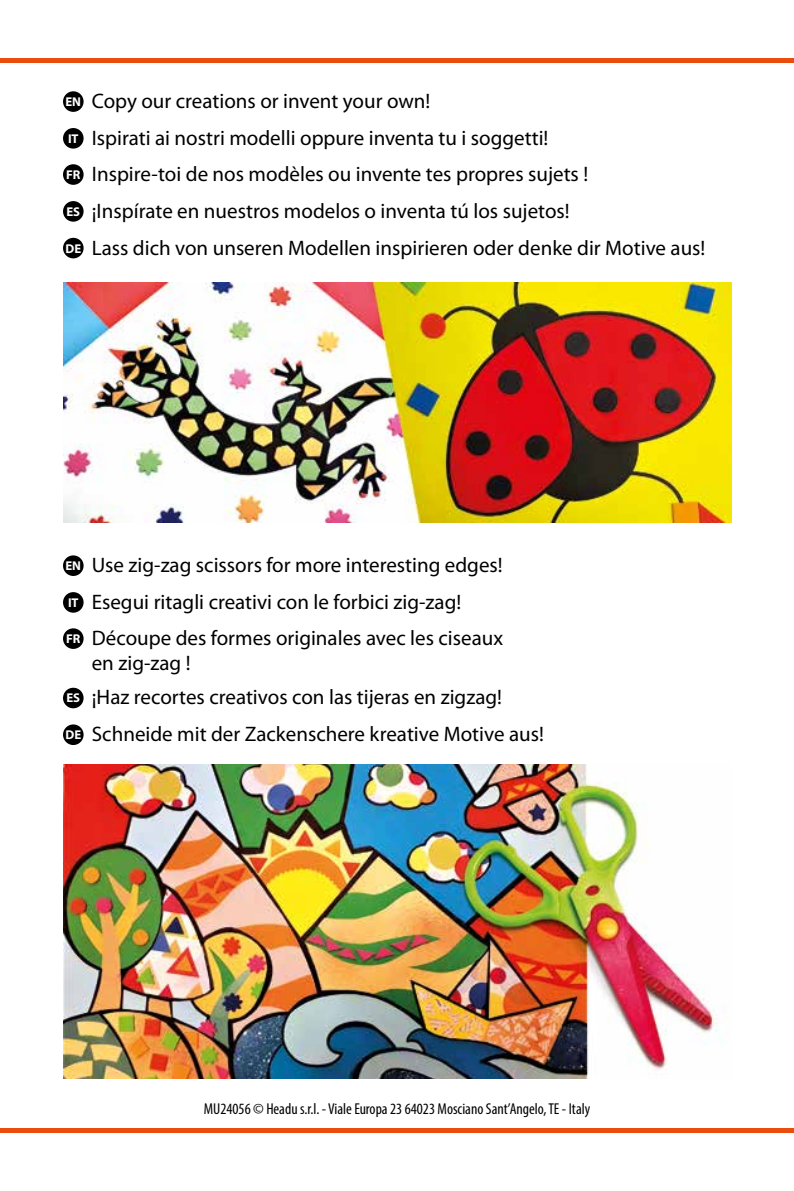
<style>
.page{position:relative;width:794px;height:1191px;background:#fff}
.page>*{position:absolute;margin:0;border:0;box-sizing:border-box;transform-origin:0 0}
.t1{font:21px/36.6px "Myriad Pro";color:#000}
.t2{font:condensed 15.75px "Myriad Pro";color:#000}
.t3{font:700 12.78px "Myriad Pro";letter-spacing:-.01em;color:#fff}
</style>
<div class="page">
<div style="left:63px;top:555px;width:21px;height:21px;background:#000;border-radius:50%"></div>
<div style="left:63px;top:592px;width:21px;height:20px;background:#000;border-radius:50%"></div>
<div style="left:63px;top:628px;width:21px;height:21px;background:#000;border-radius:50%"></div>
<div style="left:63px;top:687px;width:21px;height:21px;background:#000;border-radius:50%"></div>
<div style="left:63px;top:724px;width:21px;height:21px;background:#000;border-radius:50%"></div>
<hr style="left:0;top:59px;width:794px;height:4px;background:#e94e0f">
<hr style="left:0;top:1128px;width:794px;height:4px;background:#e94e0f">
<div style="left:63px;top:91px;width:21px;height:21px;background:#000;border-radius:50%"></div>
<div style="left:63px;top:128px;width:21px;height:21px;background:#000;border-radius:50%"></div>
<div style="left:63px;top:164px;width:21px;height:21px;background:#000;border-radius:50%"></div>
<div style="left:63px;top:201px;width:21px;height:21px;background:#000;border-radius:50%"></div>
<div style="left:63px;top:238px;width:21px;height:20px;background:#000;border-radius:50%"></div>
<img style="left:63px;top:282px;width:669px;height:240px">
<img style="left:63px;top:764px;width:661px;height:314px">
<p class="t3" style="left:66px;top:94px;width:17px">EN</p>
<p class="t3" style="left:68px;top:131px;width:12px">IT</p>
<p class="t3" style="left:66px;top:167px;width:16px">FR</p>
<p class="t3" style="left:67px;top:204px;width:15px">ES</p>
<p class="t3" style="left:66px;top:241px;width:17px">DE</p>
<p class="t1" style="left:92px;top:82px;width:615px">Copy our creations or invent your own!<br>Ispirati ai nostri modelli oppure inventa tu i soggetti!<br>Inspire-toi de nos modèles ou invente tes propres sujets !<br>¡Inspírate en nuestros modelos o inventa tú los sujetos!<br>Lass dich von unseren Modellen inspirieren oder denke dir Motive aus!</p>
<p class="t3" style="left:66px;top:558px;width:17px">EN</p>
<p class="t3" style="left:68px;top:595px;width:12px">IT</p>
<p class="t3" style="left:66px;top:631px;width:16px">FR</p>
<p class="t3" style="left:67px;top:691px;width:15px">ES</p>
<p class="t3" style="left:66px;top:727px;width:17px">DE</p>
<p class="t1" style="left:92px;top:546px;width:413px">Use zig-zag scissors for more interesting edges!<br>Esegui ritagli creativi con le forbici zig-zag!<br>Découpe des formes originales avec les ciseaux</p>
<p class="t1" style="left:92px;top:646px;width:412px;line-height:34.1px">en zig-zag !<br>¡Haz recortes creativos con las tijeras en zigzag!</p>
<p class="t1" style="left:92px;top:715px;width:453px">Schneide mit der Zackenschere kreative Motive aus!</p>
<p class="t2" style="left:204px;top:1098px;width:388px">MU24056 © Headu s.r.l. - Viale Europa 23 64023 Mosciano Sant’Angelo, TE - Italy</p>
</div>
